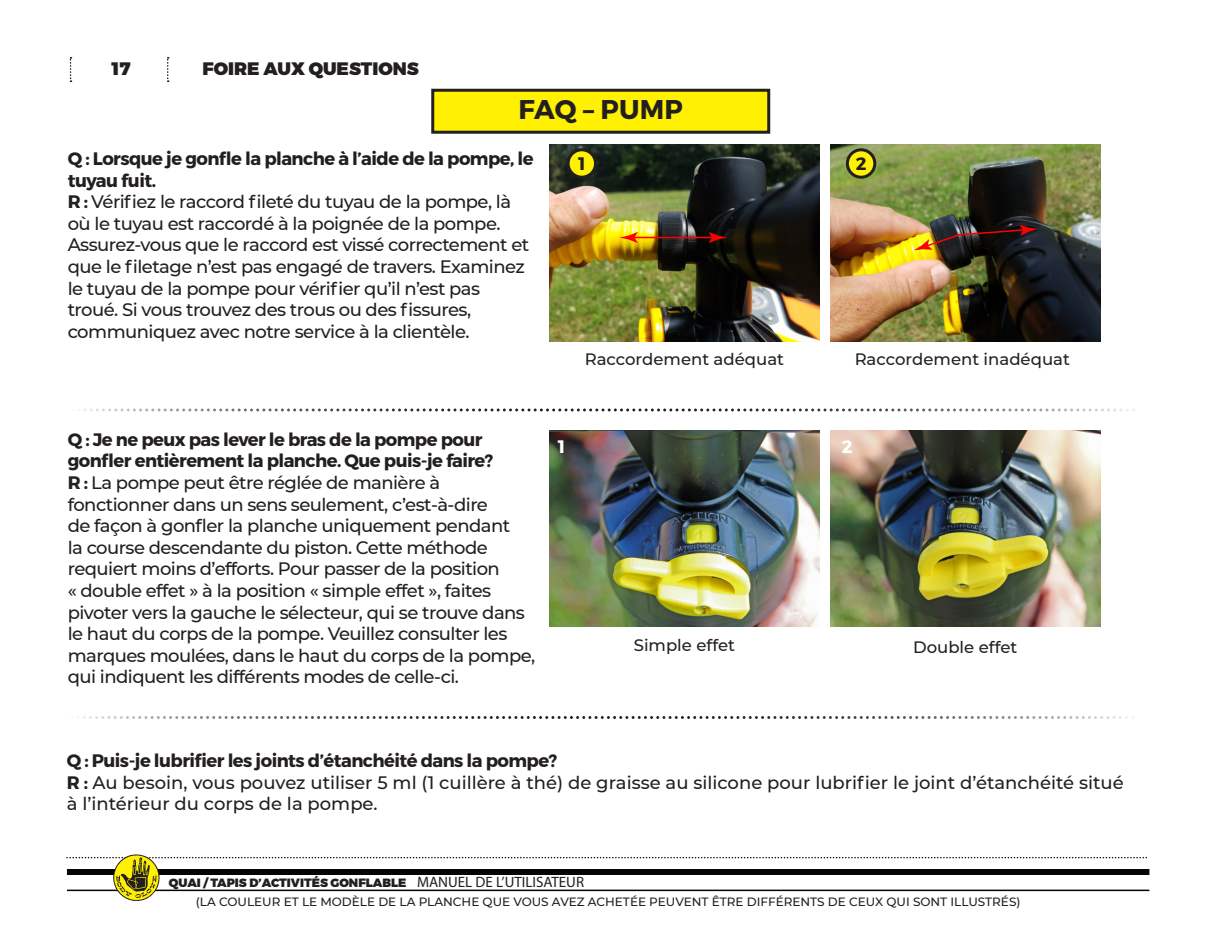
<style>
.page{position:relative;width:1215px;height:945px;background:#fff}
.page>*{position:absolute;margin:0;border:0;box-sizing:border-box;transform-origin:0 0}
.t1{font:700 27px "Montserrat";letter-spacing:.01em;color:#231f20}
.t2{font:500 18px/21.6px "Montserrat";letter-spacing:-.03em;color:#231f20}
.t3{font:700 18px/21.6px "Montserrat";letter-spacing:-.03em;color:#231f20}
.t4{font:500 18px/21.6px "Montserrat";color:#231f20}
.t5{font:900 18px "Montserrat";color:#231f20}
.t6{font:700 18px "Montserrat";color:#fff}
.t7{font:500 16.5px "Montserrat";color:#231f20}
.t8{font:500 12px/19.2px "Montserrat";color:#231f20}
.s1{font-weight:700}
.s2{font-weight:900}
.s3{font-family:"Myriad Pro";font-weight:400;font-size:15px}
</style>
<div class="page">
<div style="left:433px;top:90px;width:336px;height:42px;background:#fff101"></div>
<div style="left:431px;top:89px;width:339px;height:45px;border:3px solid #231f20"></div>
<svg style="left:167px;top:57px;width:2px;height:25px"></svg>
<svg style="left:70px;top:57px;width:2px;height:25px"></svg>
<hr style="left:67px;top:890px;width:1082px;height:1px;background:#050504">
<svg style="left:67px;top:854px;width:1079px;height:47px"></svg>
<img style="left:549px;top:430px;width:270px;height:197px">
<img style="left:830px;top:430px;width:270px;height:197px">
<img style="left:549px;top:145px;width:270px;height:196px">
<img style="left:830px;top:145px;width:270px;height:196px">
<hr style="left:632px;top:237px;width:83px;height:1px;background:#f00">
<svg style="left:620px;top:232px;width:18px;height:11px"></svg>
<svg style="left:709px;top:232px;width:18px;height:11px"></svg>
<svg style="left:914px;top:225px;width:124px;height:25px;background:#4e3524"></svg>
<svg style="left:78px;top:408px;width:1049px;height:3px"></svg>
<svg style="left:77px;top:716px;width:1049px;height:3px"></svg>
<div style="left:847px;top:150px;width:28px;height:27px;background:#fff101;border-radius:50%"></div>
<div style="left:846px;top:148px;width:30px;height:31px;border:3px solid #231f20;border-radius:50%"></div>
<div style="left:568px;top:150px;width:28px;height:27px;background:#fff101;border-radius:50%"></div>
<div style="left:567px;top:148px;width:30px;height:31px;border:3px solid #231f20;border-radius:50%"></div>
<p class="t5" style="left:112px;top:57px;width:20px">17</p>
<p class="t5" style="left:202px;top:57px;width:218px">FOIRE AUX QUESTIONS</p>
<p class="t1" style="left:519px;top:93px;width:166px">FAQ – PUMP</p>
<p class="t3" style="left:68px;top:148px;width:467px">Q : Lorsque je gonfle la planche à l’aide de la pompe, le tuyau fuit.</p>
<p class="t2" style="left:68px;top:190px;width:463px"><span class="s1">R :</span> Vérifiez le raccord fileté du tuyau de la pompe, là où le tuyau est raccordé à la poignée de la pompe.<br>Assurez-vous que le raccord est vissé correctement et que le filetage n’est pas engagé de travers. Examinez le tuyau de la pompe pour vérifier qu’il n’est pas troué. Si vous trouvez des trous ou des fissures, communiquez avec notre service à la clientèle.</p>
<p class="t3" style="left:578px;top:153px;width:9px">1</p>
<p class="t3" style="left:856px;top:153px;width:12px">2</p>
<p class="t7" style="left:585px;top:347px;width:201px">Raccordement adéquat</p>
<p class="t7" style="left:855px;top:347px;width:217px">Raccordement inadéquat</p>
<p class="t3" style="left:68px;top:429px;width:427px">Q : Je ne peux pas lever le bras de la pompe pour gonfler entièrement la planche. Que puis-je faire?</p>
<p class="t2" style="left:68px;top:471px;width:469px"><span class="s1">R :</span> La pompe peut être réglée de manière à fonctionner dans un sens seulement, c’est-à-dire<br>de façon à gonfler la planche uniquement pendant<br>la course descendante du piston. Cette méthode requiert moins d’efforts. Pour passer de la position<br>« double effet » à la position « simple effet », faites pivoter vers la gauche le sélecteur, qui se trouve dans le haut du corps de la pompe. Veuillez consulter les marques moulées, dans le haut du corps de la pompe, qui indiquent les différents modes de celle-ci.</p>
<p class="t6" style="left:558px;top:436px;width:9px">1</p>
<p class="t6" style="left:842px;top:436px;width:12px">2</p>
<p class="t7" style="left:634px;top:634px;width:103px">Simple effet</p>
<p class="t7" style="left:913px;top:635px;width:106px">Double effet</p>
<p class="t3" style="left:67px;top:750px;width:492px">Q : Puis-je lubrifier les joints d’étanchéité dans la pompe?</p>
<p class="t4" style="left:67px;top:771px;width:1059px"><span class="s1">R :</span> Au besoin, vous pouvez utiliser 5 ml (1 cuillère à thé) de graisse au silicone pour lubrifier le joint d’étanchéité situé à l’intérieur du corps de la pompe.</p>
<p class="t8" style="left:196px;top:872px;width:826px;text-indent:-27px"><span class="s2">QUAI / TAPIS D’ACTIVITÉS GONFLABLE</span> <span class="s3">MANUEL DE L’UTILISATEUR<br></span>(LA COULEUR ET LE MODÈLE DE LA PLANCHE QUE VOUS AVEZ ACHETÉE PEUVENT ÊTRE DIFFÉRENTS DE CEUX QUI SONT ILLUSTRÉS)</p>
</div>
